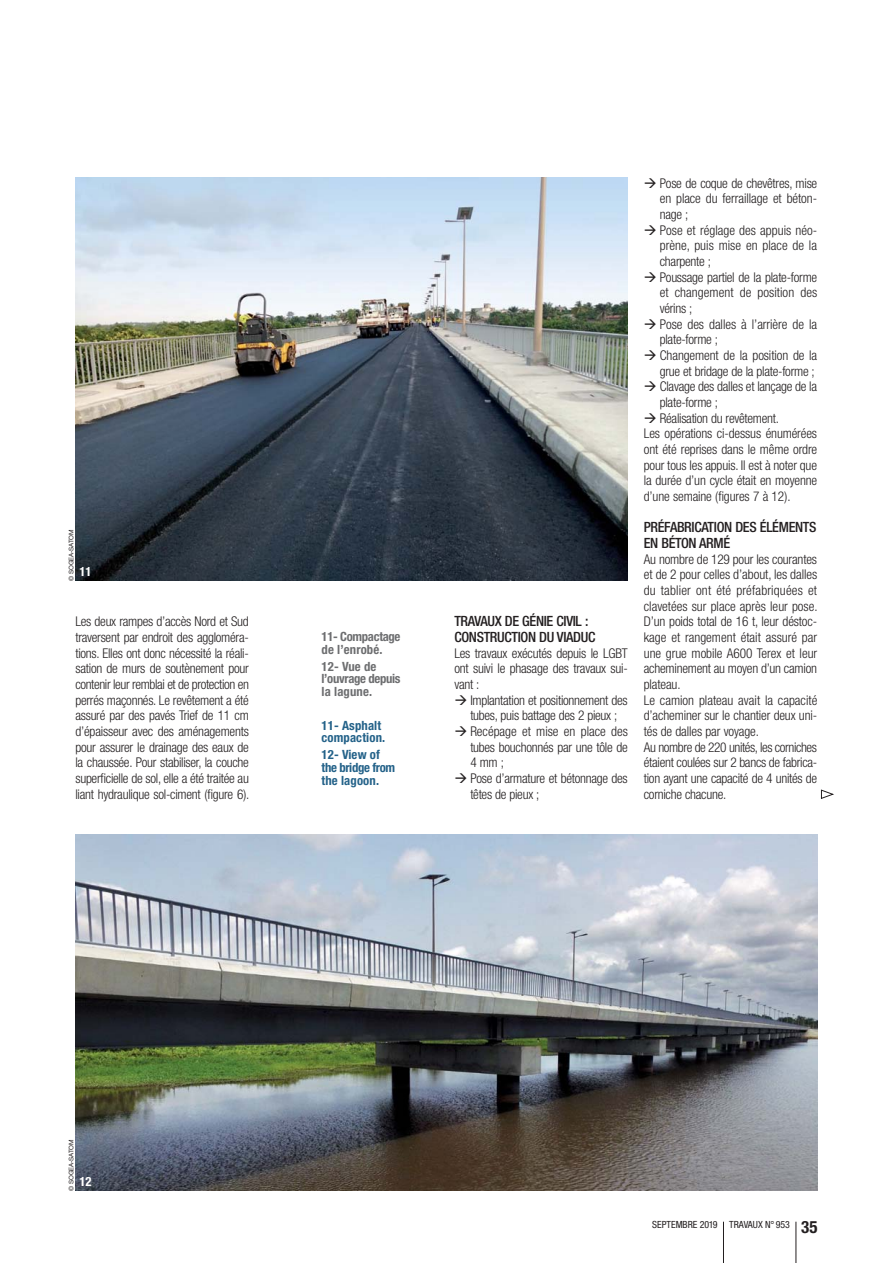
<style>
.page{position:relative;width:893px;height:1263px;background:#fff}
.page>*{position:absolute;margin:0;border:0;box-sizing:border-box;transform-origin:0 0}
.t1{font:500 condensed 14.1px/15.6px "Helvetica Neue";letter-spacing:-.025em;color:#231f20}
.t2{font:300 condensed 13.5px/15.6px "Helvetica Neue";letter-spacing:-.015em;color:#231f20;text-align:justify}
.t3{font:300 condensed 13.5px "Helvetica Neue";letter-spacing:.005em;color:#231f20}
.t4{font:700 condensed 12.75px/12.8px "Helvetica Neue";letter-spacing:-.025em;color:#6d6e70}
.t5{font:700 condensed 12.75px/12.8px "Helvetica Neue";letter-spacing:.01em;color:#246289}
.t6{font:700 condensed 12.75px "Helvetica Neue";color:#fff}
.t7{font:condensed 9.9px "Helvetica Neue";color:#231f20}
.t8{font:6.3px "Helvetica Neue";letter-spacing:-.02em;color:#231f20}
.s1{font-weight:700;font-size:16.95px}
</style>
<div class="page">
<hr style="left:723px;top:1222px;width:1px;height:41px;background:#231f20">
<hr style="left:796px;top:1222px;width:1px;height:41px;background:#231f20">
<img style="left:75px;top:178px;width:553px;height:403px">
<img style="left:75px;top:835px;width:742px;height:356px">
<svg style="left:821px;top:790px;width:13px;height:9px"></svg>
<p class="t8" style="left:69px;top:581px;width:53px;rotate:-90deg">© SOGEA-SATOM</p>
<p class="t6" style="left:79px;top:566px;width:13px">11</p>
<p class="t2" style="left:75px;top:615px;width:175px">Les deux rampes d’accès Nord et Sud traversent par endroit des aggloméra&shy;tions. Elles ont donc nécessité la réali&shy;sation de murs de soutènement pour contenir leur remblai et de protection en perrés maçonnés. Le revêtement a été assuré par des pavés Trief de 11 cm d’épaisseur avec des aménagements pour assurer le drainage des eaux de la chaussée. Pour stabiliser, la couche superficielle de sol, elle a été traitée au liant hydraulique sol-ciment ( figure 6 ).</p>
<p class="t4" style="left:321px;top:631px;width:80px">11- Compactage de l’enrobé.</p>
<p class="t4" style="left:321px;top:661px;width:81px">12- Vue de l’ouvrage depuis la lagune.</p>
<p class="t5" style="left:321px;top:720px;width:65px">11- Asphalt compaction.</p>
<p class="t5" style="left:321px;top:749px;width:75px">12- View of the bridge from the lagoon.</p>
<p class="t1" style="left:454px;top:615px;width:143px">TRAVAUX DE GÉNIE CIVIL :<br>CONSTRUCTION DU VIADUC</p>
<p class="t2" style="left:454px;top:646px;width:175px">Les travaux exécutés depuis le LGBT ont suivi le phasage des travaux sui&shy;vant :</p>
<p class="t2" style="left:470px;top:693px;width:159px;text-align:left">Implantation et positionnement des tubes, puis battage des 2 pieux ;<br>Recépage et mise en place des tubes bouchonnés par une tôle de<br>4 mm ;<br>Pose d’armature et bétonnage des têtes de pieux ;</p>
<p class="t2" style="left:660px;top:176px;width:159px">Pose de coque de chevêtres, mise</p>
<p class="t2" style="left:660px;top:192px;width:159px">en place du ferraillage et béton-</p>
<p class="t2" style="left:660px;top:207px;width:30px">nage ;</p>
<p class="t2" style="left:660px;top:223px;width:159px">Pose et réglage des appuis néo-</p>
<p class="t2" style="left:660px;top:239px;width:159px">prène, puis mise en place de la</p>
<p class="t2" style="left:660px;top:254px;width:53px">charpente ;</p>
<p class="t2" style="left:660px;top:270px;width:159px">Poussage partiel de la plate-forme</p>
<p class="t3" style="left:660px;top:288px;width:159px">et changement de position des</p>
<p class="t2" style="left:660px;top:301px;width:34px">vérins ;</p>
<p class="t2" style="left:660px;top:317px;width:159px">Pose des dalles à l’arrière de la</p>
<p class="t2" style="left:660px;top:333px;width:60px">plate-forme ;</p>
<p class="t2" style="left:660px;top:348px;width:159px">Changement de la position de la</p>
<p class="t2" style="left:660px;top:364px;width:157px">grue et bridage de la plate-forme ;</p>
<p class="t2" style="left:660px;top:380px;width:159px">Clavage des dalles et lançage de la</p>
<p class="t2" style="left:660px;top:395px;width:60px">plate-forme ;</p>
<p class="t2" style="left:660px;top:411px;width:121px">Réalisation du revêtement.</p>
<p class="t2" style="left:644px;top:427px;width:175px">Les opérations ci-dessus énumérées</p>
<p class="t2" style="left:644px;top:442px;width:175px">ont été reprises dans le même ordre</p>
<p class="t2" style="left:644px;top:458px;width:175px">pour tous les appuis. Il est à noter que</p>
<p class="t2" style="left:644px;top:474px;width:175px">la durée d’un cycle était en moyenne</p>
<p class="t2" style="left:644px;top:489px;width:148px">d’une semaine ( figures 7 à 12 ).</p>
<p class="t1" style="left:644px;top:521px;width:174px">PRÉFABRICATION DES ÉLÉMENTS<br>EN BÉTON ARMÉ</p>
<p class="t2" style="left:644px;top:552px;width:175px;text-align:left">Au nombre de 129 pour les courantes et de 2 pour celles d’about, les dalles du tablier ont été préfabriquées et clavetées sur place après leur pose.<br>D’un poids total de 16 t, leur déstoc&shy;kage et rangement était assuré par une grue mobile A600 Terex et leur acheminement au moyen d’un camion plateau.<br>Le camion plateau avait la capacité d’acheminer sur le chantier deux uni&shy;tés de dalles par voyage.<br>Au nombre de 220 unités, les corniches étaient coulées sur 2 bancs de fabrica&shy;tion ayant une capacité de 4 unités de corniche chacune.</p>
<p class="t8" style="left:69px;top:1191px;width:53px;rotate:-90deg">© SOGEA-SATOM</p>
<p class="t6" style="left:79px;top:1176px;width:13px">12</p>
<p class="t7" style="left:652px;top:1221px;width:167px">SEPTEMBRE 2019 TRAVAUX N° 953 <span class="s1">35</span></p>
</div>
